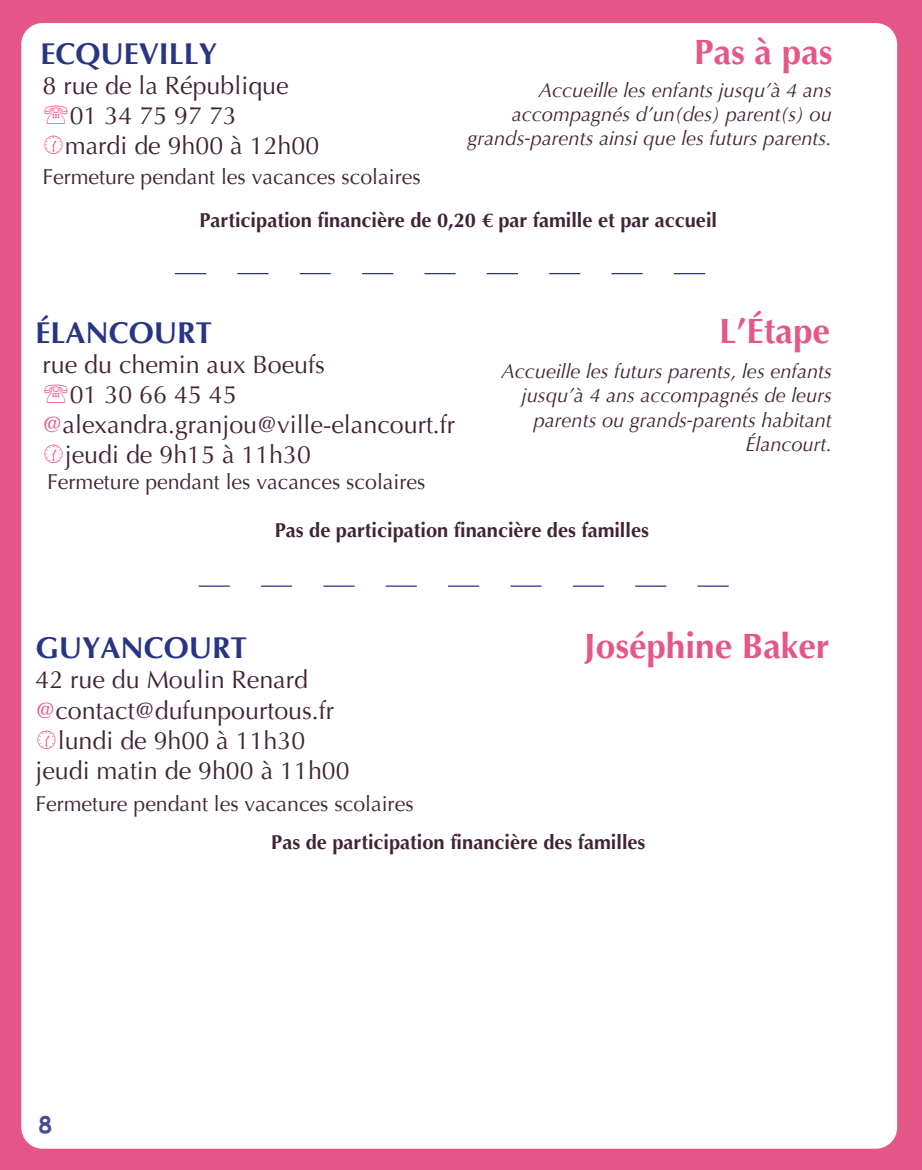
<style>
.page{position:relative;width:922px;height:1170px;background:#fff}
.page>*{position:absolute;margin:0;border:0;box-sizing:border-box;transform-origin:0 0}
.t1{font:700 35px "Optima";color:#e55787}
.t2{font:700 30px "Optima";color:#283583}
.t3{font:25px/30px "Optima";color:#402436}
.t4{font:700 22.5px "Comic Sans MS";color:#464a92}
.t5{font:21.25px "Optima";color:#402436}
.t6{font:italic 20px/24px "Optima";color:#402436;text-align:right}
.t7{font:700 20px "Optima";color:#402436}
.s1{color:#e55787}
</style>
<div class="page">
<div style="left:0;top:0;width:921px;height:1169px;background:#e45687"></div>
<div style="left:21px;top:23px;width:875px;height:1125px;background:#fff;border-radius:21px"></div>
<svg style="left:198px;top:585px;width:530px;height:1px"></svg>
<svg style="left:175px;top:273px;width:530px;height:1px"></svg>
<p class="t2" style="left:40px;top:36px;width:178px">ECQUEVILLY</p>
<h1 class="t1" style="left:694px;top:32px;width:140px">Pas à pas</h1>
<p class="t3" style="left:65px;top:71px;width:256px;text-indent:-22px">8 rue de la République<br>01 34 75 97 73<br>mardi de 9h00 à 12h00</p>
<p class="t5" style="left:43px;top:164px;width:379px">Fermeture pendant les vacances scolaires</p>
<p class="t7" style="left:199px;top:208px;width:519px">Participation financière de 0,20 € par famille et par accueil</p>
<p class="t6" style="left:467px;top:78px;width:366px">Accueille les enfants jusqu’à 4 ans accompagnés d’un(des) parent(s) ou grands-parents ainsi que les futurs parents.</p>
<p class="t2" style="left:35px;top:316px;width:178px">ÉLANCOURT</p>
<h1 class="t1" style="left:719px;top:311px;width:112px">L’Étape</h1>
<p class="t3" style="left:43px;top:350px;width:284px">rue du chemin aux Boeufs</p>
<p class="t3" style="left:70px;top:380px;width:168px">01 30 66 45 45</p>
<p class="t3" style="left:43px;top:410px;width:414px"><span class="s1">@</span>alexandra.granjou@ville-elancourt.fr</p>
<p class="t3" style="left:65px;top:440px;width:248px">jeudi de 9h15 à 11h30</p>
<p class="t6" style="left:501px;top:360px;width:332px">Accueille les futurs parents, les enfants jusqu’à 4 ans accompagnés de leurs parents ou grands-parents habitant<br>Élancourt.</p>
<p class="t5" style="left:47px;top:470px;width:379px">Fermeture pendant les vacances scolaires</p>
<p class="t7" style="left:275px;top:519px;width:375px">Pas de participation financière des familles</p>
<p class="t2" style="left:35px;top:631px;width:213px">GUYANCOURT</p>
<h1 class="t1" style="left:584px;top:626px;width:247px">Joséphine Baker</h1>
<p class="t3" style="left:35px;top:665px;width:274px">42 rue du Moulin Renard</p>
<p class="t3" style="left:35px;top:695px;width:300px"><span class="s1">@</span>contact@dufunpourtous.fr</p>
<p class="t3" style="left:58px;top:725px;width:249px">lundi de 9h00 à 11h30</p>
<p class="t3" style="left:35px;top:755px;width:316px">jeudi matin de 9h00 à 11h00</p>
<p class="t5" style="left:35px;top:791px;width:379px">Fermeture pendant les vacances scolaires</p>
<p class="t7" style="left:271px;top:831px;width:375px">Pas de participation financière des familles</p>
<p class="t4" style="left:38px;top:1108px;width:15px">8</p>
</div>
